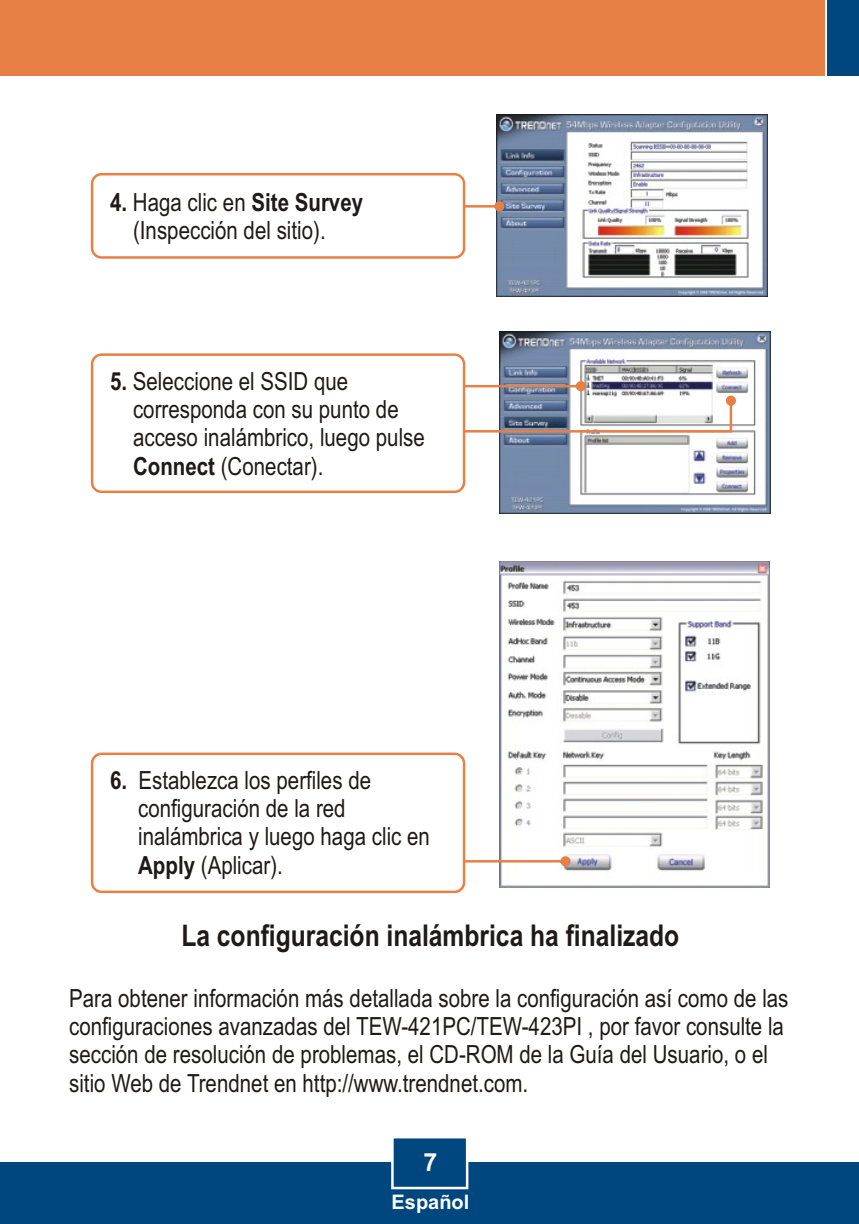
<style>
.page{position:relative;width:859px;height:1224px;background:#fff}
.page>*{position:absolute;margin:0;border:0;box-sizing:border-box;transform-origin:0 0}
.t1{font:700 30px "Arial Narrow";color:#1f1a17}
.t2{font:25px/28.5px "Arial Narrow";color:#1f1a17}
.t3{font:700 25px "Arial";color:#fff}
.t4{font:700 20px "Arial";color:#fff}
.s1{font-weight:700}
</style>
<div class="page">
<div style="left:0;top:1163px;width:859px;height:61px;background:#004780"></div>
<div style="left:0;top:0;width:824px;height:76px;background:#e88045"></div>
<div style="left:827px;top:0;width:32px;height:76px;background:#004780"></div>
<svg style="left:390px;top:1138px;width:79px;height:52px"></svg>
<img style="left:500px;top:561px;width:270px;height:326px">
<img style="left:497px;top:115px;width:270px;height:182px">
<img style="left:500px;top:332px;width:270px;height:181px">
<svg style="left:465px;top:201px;width:39px;height:10px"></svg>
<div style="left:91px;top:173px;width:374px;height:86px;background:#fff;border:3px solid #e88045;border-radius:9px"></div>
<svg style="left:465px;top:381px;width:271px;height:51px"></svg>
<div style="left:91px;top:353px;width:374px;height:140px;background:#fff;border:3px solid #e88045;border-radius:9px"></div>
<svg style="left:465px;top:856px;width:105px;height:10px"></svg>
<div style="left:91px;top:752px;width:374px;height:141px;background:#fff;border:3px solid #e88045;border-radius:9px"></div>
<p class="t2" style="left:110px;top:190px;width:254px;text-align:center"><span class="s1">4.</span> Haga clic en <span class="s1">Site Survey </span>(Inspección del sitio).</p>
<p class="t2" style="left:133px;top:369px;width:293px;text-indent:-23px"><span class="s1">5.</span> Seleccione el SSID que corresponda con su punto de acceso inalámbrico, luego pulse<br><span class="s1">Connect</span> (Conectar).</p>
<p class="t2" style="left:138px;top:768px;width:293px;text-indent:-28px"><span class="s1">6.</span> Establezca los perfiles de configuración de la red inalámbrica y luego haga clic en<br><span class="s1">Apply</span> (Aplicar).</p>
<p class="t1" style="left:181px;top:924px;width:499px">La configuración inalámbrica ha finalizado</p>
<p class="t2" style="left:69px;top:986px;width:721px">Para obtener información más detallada sobre la configuración así como de las configuraciones avanzadas del TEW-421PC/TEW-423PI , por favor consulte la sección de resolución de problemas, el CD-ROM de la Guía del Usuario, o el sitio Web de Trendnet en http://www.trendnet.com.</p>
<p class="t3" style="left:423px;top:1153px;width:15px">7</p>
<p class="t4" style="left:391px;top:1194px;width:79px">Español</p>
</div>
